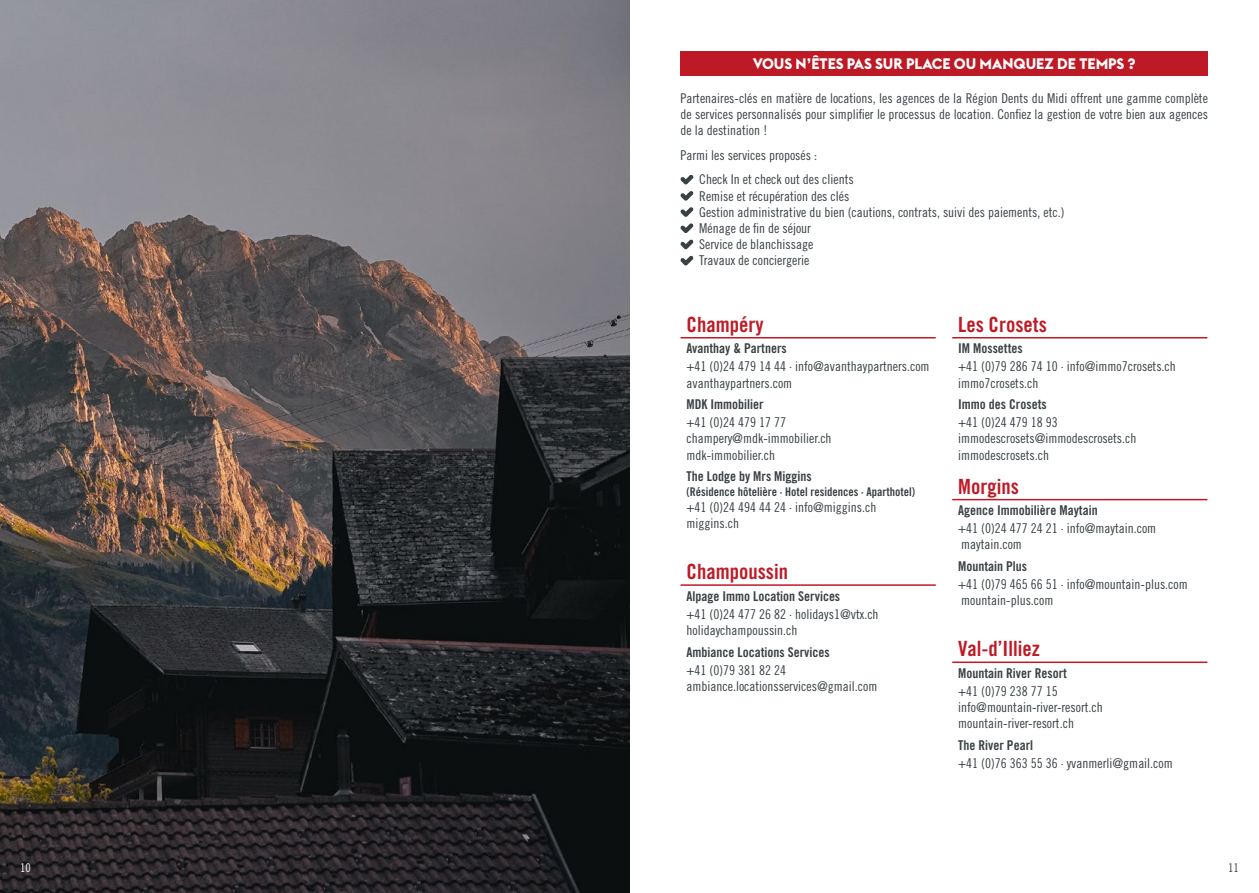
<style>
.page{position:relative;width:1259px;height:893px;background:#fff}
.page>*{position:absolute;margin:0;border:0;box-sizing:border-box;transform-origin:0 0}
.t1{font:21px "Trade Gothic LT Std Bd Cn 20";color:#be1a25}
.t2{font:700 15px "Euclid Flex";color:#fff}
.t3{font:13.5px/16.2px "Trade Gothic LT Std Cn 18";color:#384144}
.t4{font:13.5px "Trade Gothic LT Std Bd Cn 20";color:#384144}
.t5{font:12px "Trade Gothic LT Std Bd Cn 20";color:#384144}
.t6{font:12px "Trade Gothic LT Std Cn 18";color:#fff}
.t7{font:12px "Trade Gothic LT Std Cn 18";color:#384144}
</style>
<div class="page">
<hr style="left:680px;top:337px;width:255px;height:1px;background:#be1a25">
<hr style="left:680px;top:584px;width:255px;height:2px;background:#be1a25">
<hr style="left:952px;top:337px;width:255px;height:1px;background:#be1a25">
<hr style="left:952px;top:499px;width:255px;height:1px;background:#be1a25">
<hr style="left:952px;top:661px;width:255px;height:2px;background:#be1a25">
<div style="left:680px;top:51px;width:528px;height:25px;background:#be1a25"></div>
<svg style="left:680px;top:175px;width:13px;height:9px"></svg>
<svg style="left:680px;top:191px;width:13px;height:10px"></svg>
<svg style="left:680px;top:207px;width:13px;height:10px"></svg>
<svg style="left:680px;top:223px;width:13px;height:10px"></svg>
<svg style="left:680px;top:239px;width:13px;height:10px"></svg>
<svg style="left:680px;top:256px;width:13px;height:9px"></svg>
<img style="left:0;top:0;width:629px;height:893px">
<p class="t2" style="left:753px;top:56px;width:384px">VOUS N’ÊTES PAS SUR PLACE OU MANQUEZ DE TEMPS ?</p>
<p class="t3" style="left:680px;top:90px;width:529px;text-align:justify">Partenaires-clés en matière de locations, les agences de la Région Dents du Midi offrent une gamme complète de services personnalisés pour simplifier le processus de location. Confiez la gestion de votre bien aux agences de la destination !</p>
<p class="t3" style="left:699px;top:142px;width:156px;line-height:24.8px;text-indent:-19px">Parmi les services proposés :<br>Check In et check out des clients</p>
<p class="t3" style="left:699px;top:188px;width:367px">Remise et récupération des clés<br>Gestion administrative du bien (cautions, contrats, suivi des paiements, etc.)<br>Ménage de fin de séjour<br>Service de blanchissage<br>Travaux de conciergerie</p>
<h1 class="t1" style="left:686px;top:311px;width:78px">Champéry</h1>
<p class="t4" style="left:686px;top:340px;width:102px">Avanthay &amp; Partners</p>
<p class="t3" style="left:686px;top:358px;width:245px">+41 (0)24 479 14 44 · info@avanthaypartners.com avanthaypartners.com</p>
<p class="t4" style="left:686px;top:396px;width:79px">MDK Immobilier</p>
<p class="t3" style="left:686px;top:414px;width:147px">+41 (0)24 479 17 77 champery@mdk-immobilier.ch mdk-immobilier.ch</p>
<p class="t4" style="left:686px;top:468px;width:127px">The Lodge by Mrs Miggins</p>
<p class="t5" style="left:686px;top:484px;width:230px">(Résidence hôtelière · Hotel residences · Aparthotel)</p>
<p class="t3" style="left:686px;top:499px;width:191px">+41 (0)24 494 44 24 · info@miggins.ch miggins.ch</p>
<h1 class="t1" style="left:686px;top:559px;width:103px">Champoussin</h1>
<p class="t4" style="left:686px;top:588px;width:155px">Alpage Immo Location Services</p>
<p class="t3" style="left:686px;top:606px;width:194px">+41 (0)24 477 26 82 · holidays1@vtx.ch holidaychampoussin.ch</p>
<p class="t4" style="left:686px;top:644px;width:145px">Ambiance Locations Services</p>
<p class="t3" style="left:686px;top:661px;width:192px">+41 (0)79 381 82 24 ambiance.locationsservices@gmail.com</p>
<h1 class="t1" style="left:958px;top:311px;width:90px">Les Crosets</h1>
<p class="t4" style="left:958px;top:340px;width:66px">IM Mossettes</p>
<p class="t3" style="left:958px;top:358px;width:219px">+41 (0)79 286 74 10 · info@immo7crosets.ch immo7crosets.ch</p>
<p class="t4" style="left:958px;top:396px;width:90px">Immo des Crosets</p>
<p class="t3" style="left:958px;top:414px;width:180px">+41 (0)24 479 18 93 immodescrosets@immodescrosets.ch immodescrosets.ch</p>
<h1 class="t1" style="left:958px;top:473px;width:62px">Morgins</h1>
<p class="t4" style="left:958px;top:502px;width:141px">Agence Immobilière Maytain</p>
<p class="t3" style="left:958px;top:520px;width:200px">+41 (0)24 477 24 21 · info@maytain.com maytain.com</p>
<p class="t4" style="left:958px;top:558px;width:70px">Mountain Plus</p>
<p class="t3" style="left:958px;top:576px;width:231px">+41 (0)79 465 66 51 · info@mountain-plus.com mountain-plus.com</p>
<h1 class="t1" style="left:958px;top:636px;width:83px">Val-d’Illiez</h1>
<p class="t4" style="left:958px;top:665px;width:110px">Mountain River Resort</p>
<p class="t3" style="left:958px;top:683px;width:146px">+41 (0)79 238 77 15 info@mountain-river-resort.ch mountain-river-resort.ch</p>
<p class="t4" style="left:958px;top:737px;width:76px">The River Pearl</p>
<p class="t3" style="left:958px;top:755px;width:216px">+41 (0)76 363 55 36 · yvanmerli@gmail.com</p>
<p class="t6" style="left:20px;top:860px;width:12px">10</p>
<p class="t7" style="left:1228px;top:860px;width:12px">11</p>
</div>
